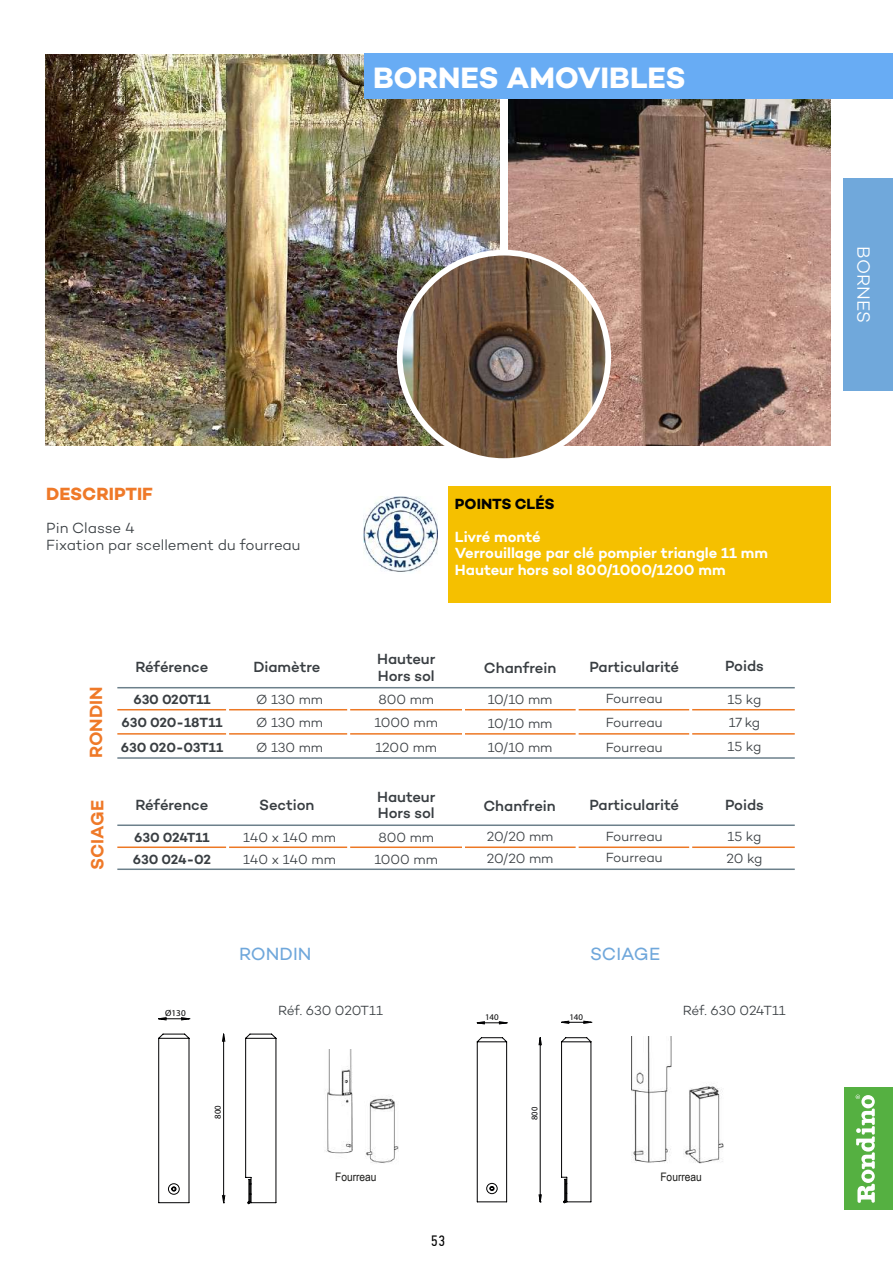
<style>
.page{position:relative;width:893px;height:1263px;background:#fff}
.page>*{position:absolute;margin:0;border:0;box-sizing:border-box;transform-origin:0 0}
.t1{font:700 30px "Campton";color:#fff}
.t2{font:600 18px "Campton";color:#ef7928}
.t3{font:18px "Campton";color:#6fa7db}
.t4{font:700 18px "Campton";color:#ef7928}
.t5{font:300 18px "Campton";letter-spacing:-.01em;color:#fff}
.t6{font:500 15px/16.5px "Campton";letter-spacing:-.005em;color:#393e42}
.t7{font:600 15px/16.5px "Campton";letter-spacing:-.005em;color:#fff}
.t8{font:300 15px/16.5px "Campton";color:#393e42}
.t9{font:700 15px "Campton";color:#020203}
.t10{font:15px "PF Din Text Cond Pro";color:#000}
.t11{font:300 13.5px/21.9px "Campton";color:#393e42}
.t12{font:600 13.5px/23px "Campton";letter-spacing:-.01em;color:#393e42;text-align:center}
.t13{font:11.7px "Arial Narrow";color:#1d1d1b;scale:1.06 1}
.t14{font:9px "Myriad Pro";color:#020203}
.t15{font:8.7px "Myriad Pro";color:#020203}
</style>
<div class="page">
<div style="left:844px;top:1087px;width:49px;height:123px;background:#55b041"></div>
<svg style="left:856px;top:1095px;width:19px;height:108px"></svg>
<div style="left:447px;top:486px;width:383px;height:116px;background:#f5c000"></div>
<hr style="left:117px;top:687px;width:678px;height:1px;background:#6c808b">
<hr style="left:117px;top:709px;width:678px;height:1px;background:#ed7824">
<hr style="left:117px;top:733px;width:678px;height:2px;background:#ed7824">
<hr style="left:117px;top:757px;width:678px;height:2px;background:#6c808b">
<hr style="left:347px;top:700px;width:3px;height:47px;background:#fff">
<hr style="left:462px;top:700px;width:3px;height:47px;background:#fff">
<hr style="left:576px;top:700px;width:3px;height:47px;background:#fff">
<hr style="left:226px;top:700px;width:3px;height:47px;background:#fff">
<hr style="left:689px;top:698px;width:3px;height:46px;background:#fff">
<hr style="left:117px;top:824px;width:678px;height:2px;background:#6c808b">
<hr style="left:117px;top:846px;width:678px;height:2px;background:#ed7824">
<hr style="left:117px;top:868px;width:678px;height:2px;background:#6c808b">
<hr style="left:347px;top:835px;width:3px;height:28px;background:#fff">
<hr style="left:462px;top:835px;width:3px;height:28px;background:#fff">
<hr style="left:576px;top:835px;width:3px;height:28px;background:#fff">
<hr style="left:226px;top:835px;width:3px;height:28px;background:#fff">
<hr style="left:689px;top:835px;width:3px;height:28px;background:#fff">
<img style="left:631px;top:1036px;width:93px;height:128px">
<svg style="left:477px;top:1021px;width:31px;height:3px"></svg>
<svg style="left:561px;top:1021px;width:31px;height:3px"></svg>
<svg style="left:477px;top:1037px;width:114px;height:166px"></svg>
<img style="left:325px;top:1049px;width:74px;height:114px">
<svg style="left:158px;top:1017px;width:32px;height:3px"></svg>
<svg style="left:158px;top:1033px;width:119px;height:171px"></svg>
<img style="left:45px;top:54px;width:455px;height:392px">
<img style="left:508px;top:99px;width:322px;height:347px">
<div style="left:364px;top:54px;width:529px;height:45px;background:#68acf4"></div>
<div style="left:844px;top:178px;width:49px;height:213px;background:#70a8db"></div>
<img style="left:400px;top:253px;width:208px;height:208px;border-radius:104px">
<div style="left:397px;top:250px;width:214px;height:214px;border:6px solid #fff;border-radius:50%"></div>
<img style="left:363px;top:497px;width:75px;height:75px">
<h1 class="t1" style="left:373px;top:59px;width:314px">BORNES AMOVIBLES</h1>
<h2 class="t4" style="left:46px;top:483px;width:108px">DESCRIPTIF</h2>
<p class="t8" style="left:46px;top:520px;width:256px">Pin Classe 4<br>Fixation par scellement du fourreau</p>
<p class="t9" style="left:455px;top:494px;width:101px">POINTS CLÉS</p>
<p class="t7" style="left:455px;top:528px;width:315px">Livré monté<br>Verrouillage par clé pompier triangle 11 mm<br>Hauteur hors sol 800/1000/1200 mm</p>
<h2 class="t2" style="left:85px;top:758px;width:73px;rotate:-90deg">RONDIN</h2>
<h2 class="t2" style="left:86px;top:870px;width:71px;rotate:-90deg">SCIAGE</h2>
<p class="t6" style="left:136px;top:659px;width:74px">Référence</p>
<p class="t6" style="left:253px;top:659px;width:69px">Diamètre</p>
<p class="t6" style="left:377px;top:650px;width:60px">Hauteur<br>Hors sol</p>
<p class="t6" style="left:589px;top:659px;width:91px">Particularité</p>
<p class="t12" style="left:122px;top:688px;width:102px">630 020T11<br>630 020-18T11</p>
<p class="t12" style="left:121px;top:735px;width:104px">630 020-03T11</p>
<p class="t6" style="left:484px;top:659px;width:74px">Chanfrein</p>
<p class="t11" style="left:606px;top:686px;width:58px;line-height:24.2px;text-align:justify">Fourreau Fourreau Fourreau</p>
<p class="t11" style="left:488px;top:687px;width:66px;line-height:24.2px;text-align:justify">10/10 mm 10/10 mm 10/10 mm</p>
<p class="t11" style="left:374px;top:688px;width:65px;line-height:23px">800 mm<br>1000 mm</p>
<p class="t11" style="left:375px;top:736px;width:63px">1200 mm</p>
<p class="t11" style="left:256px;top:688px;width:69px;line-height:23px">Ø 130 mm<br>Ø 130 mm</p>
<p class="t11" style="left:256px;top:736px;width:69px">Ø 130 mm</p>
<p class="t6" style="left:136px;top:796px;width:74px">Référence</p>
<p class="t6" style="left:259px;top:796px;width:57px">Section</p>
<p class="t6" style="left:377px;top:788px;width:60px">Hauteur<br>Hors sol</p>
<p class="t6" style="left:589px;top:796px;width:91px">Particularité</p>
<p class="t12" style="left:133px;top:826px;width:80px;line-height:21.9px;text-align:left">630 024T11<br>630 024-02</p>
<p class="t11" style="left:243px;top:826px;width:94px">140 x 140 mm<br>140 x 140 mm</p>
<p class="t11" style="left:374px;top:826px;width:65px">800 mm<br>1000 mm</p>
<p class="t6" style="left:483px;top:797px;width:74px">Chanfrein</p>
<p class="t11" style="left:606px;top:825px;width:58px">Fourreau<br>Fourreau</p>
<p class="t11" style="left:487px;top:826px;width:68px">20/20 mm<br>20/20 mm</p>
<p class="t6" style="left:725px;top:657px;width:40px">Poids</p>
<p class="t11" style="left:727px;top:688px;width:35px;line-height:23px">15 kg<br>17 kg</p>
<p class="t11" style="left:727px;top:735px;width:35px">15 kg</p>
<p class="t6" style="left:725px;top:796px;width:40px">Poids</p>
<p class="t11" style="left:726px;top:826px;width:38px">15 kg<br>20 kg</p>
<p class="t14" style="left:165px;top:1007px;width:22px">Ø130</p>
<h2 class="t3" style="left:239px;top:942px;width:74px">RONDIN</h2>
<h2 class="t3" style="left:590px;top:942px;width:72px">SCIAGE</h2>
<p class="t11" style="left:278px;top:999px;width:106px">Réf. 630 020T11</p>
<p class="t11" style="left:683px;top:999px;width:104px">Réf. 630 024T11</p>
<p class="t15" style="left:485px;top:1012px;width:15px">140</p>
<p class="t15" style="left:569px;top:1011px;width:15px">140</p>
<p class="t14" style="left:212px;top:1119px;width:15px;rotate:-90deg">800</p>
<p class="t13" style="left:335px;top:1168px;width:41px">Fourreau</p>
<p class="t10" style="left:431px;top:1232px;width:15px">53</p>
<p class="t15" style="left:529px;top:1120px;width:15px;rotate:-90deg">800</p>
<p class="t13" style="left:660px;top:1168px;width:41px">Fourreau</p>
<h2 class="t5" style="left:875px;top:246px;width:78px;rotate:90deg">BORNES</h2>
</div>
